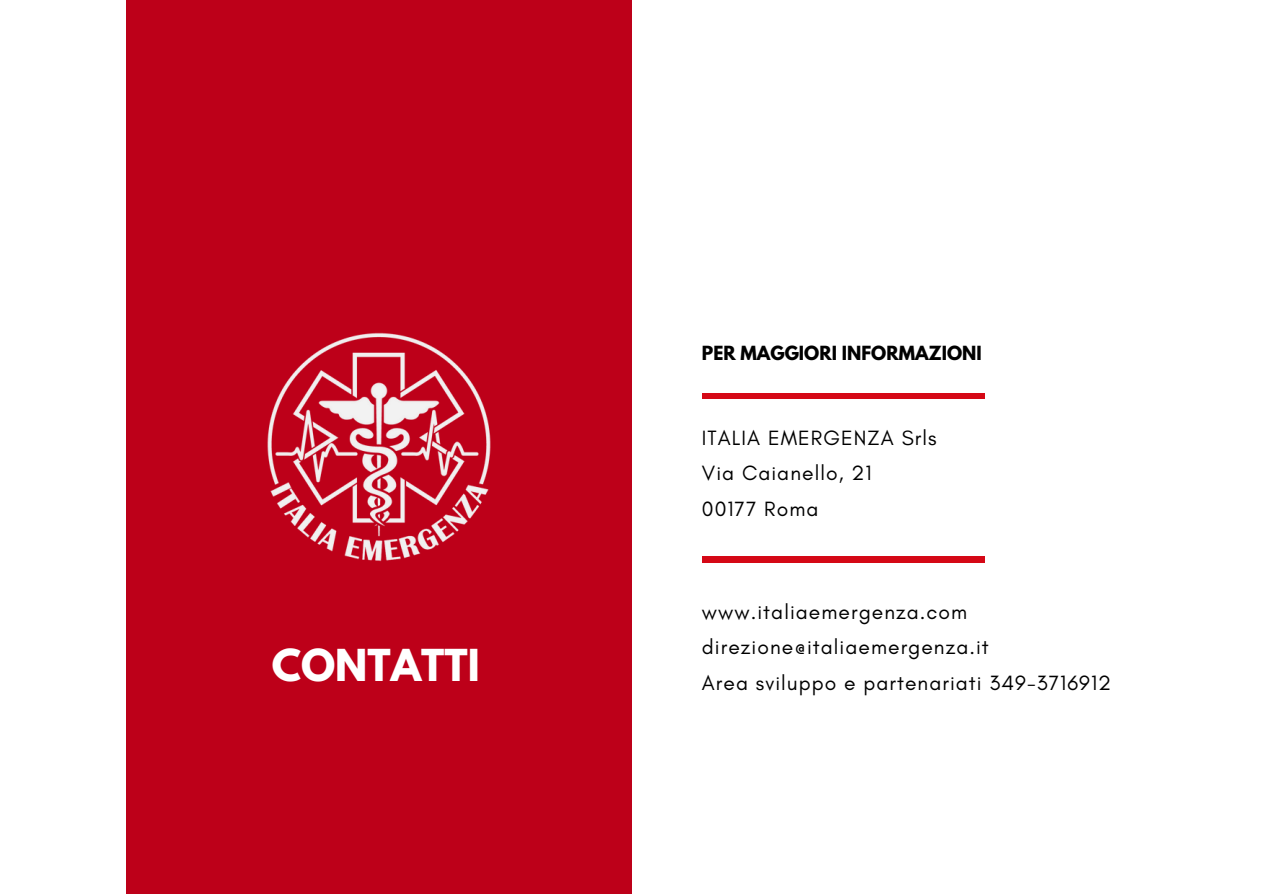
<style>
.page{position:relative;width:1263px;height:894px;background:#fff}
.page>*{position:absolute;margin:0;border:0;box-sizing:border-box;transform-origin:0 0}
.t1{font:700 39px "League Spartan";color:#fff}
.t2{font:21px/35.5px "Glacial Indifference";letter-spacing:.05em;color:#000}
.t3{font:700 17.25px "League Spartan";color:#000}
</style>
<div class="page">
<div style="left:127px;top:0;width:505px;height:893px;background:#bd0019"></div>
<img style="left:267px;top:332px;width:224px;height:230px">
<div style="left:702px;top:393px;width:282px;height:5px;background:#d50816"></div>
<div style="left:702px;top:556px;width:282px;height:7px;background:#d50816"></div>
<h2 class="t1" style="left:272px;top:645px;width:210px">CONTATTI</h2>
<h1 class="t3" style="left:702px;top:344px;width:281px">PER MAGGIORI INFORMAZIONI</h1>
<p class="t2" style="left:702px;top:419px;width:236px">ITALIA EMERGENZA Srls<br>Via Caianello, 21<br>00177 Roma</p>
<h2 class="t2" style="left:702px;top:593px;width:288px">www.italiaemergenza.com direzione@italiaemergenza.it</h2>
<h2 class="t2" style="left:702px;top:664px;width:411px">Area sviluppo e partenariati 349-3716912</h2>
</div>
